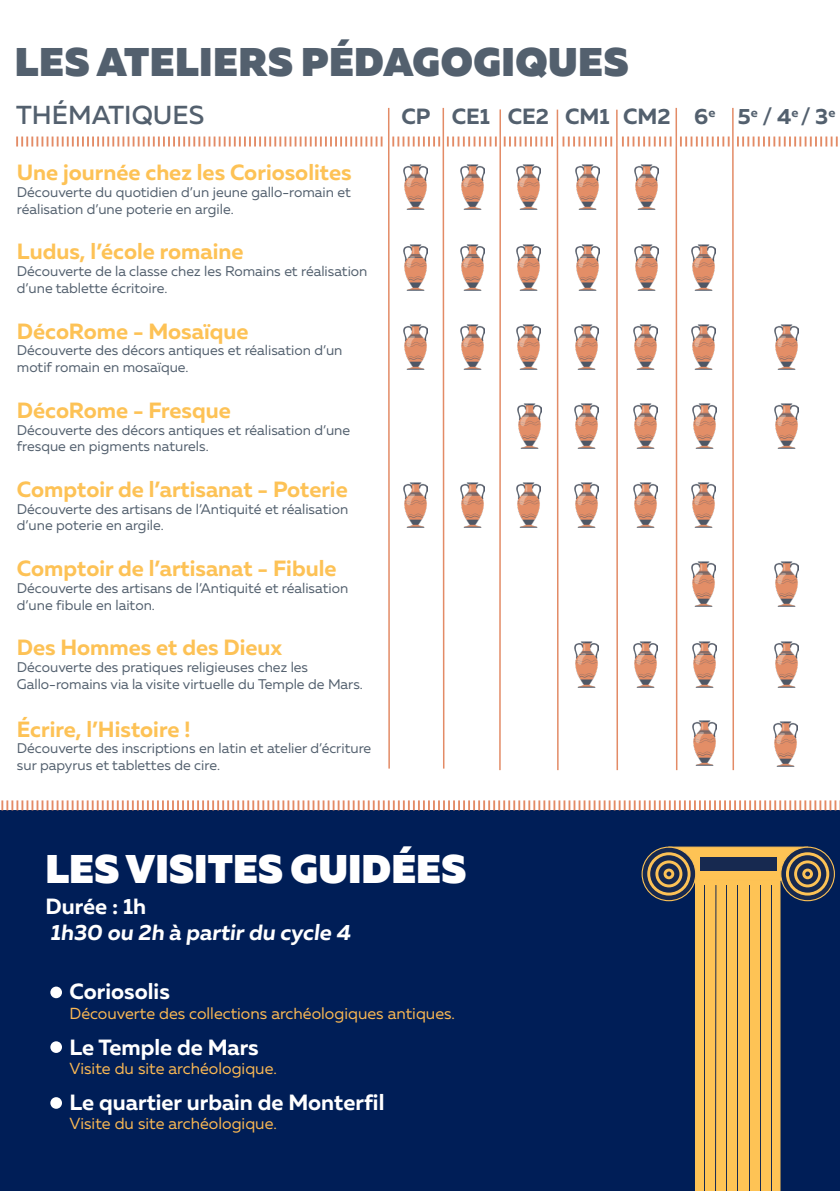
<style>
.page{position:relative;width:840px;height:1191px;background:#fff}
.page>*{position:absolute;margin:0;border:0;box-sizing:border-box;transform-origin:0 0}
.t1{font:900 40px "Muller";letter-spacing:.01em;color:#53606e}
.t2{font:900 40px "Muller";color:#fff}
.t3{font:500 26px "Muller";color:#53606e}
.t4{font:700 22px "Muller";color:#fdc256}
.t5{font:700 22px "Muller";color:#fff}
.t6{font:700 22px "Muller";color:#53606e}
.t7{font:16px "Muller";color:#fcb953}
.t8{font:14px/16.8px "Muller";color:#53606e}
</style>
<div class="page">
<div style="left:0;top:810px;width:839px;height:381px;background:#001e57"></div>
<svg style="left:16px;top:136px;width:366px;height:10px"></svg>
<hr style="left:388px;top:108px;width:1px;height:660px;background:#e38b66">
<hr style="left:499px;top:109px;width:1px;height:661px;background:#e38b66">
<hr style="left:556px;top:110px;width:2px;height:660px;background:#e38b66">
<hr style="left:442px;top:108px;width:2px;height:660px;background:#e38b66">
<hr style="left:615px;top:110px;width:2px;height:660px;background:#e38b66">
<hr style="left:675px;top:108px;width:2px;height:662px;background:#e38b66">
<hr style="left:731px;top:108px;width:2px;height:662px;background:#e38b66">
<img style="left:403px;top:164px;width:24px;height:46px">
<img style="left:460px;top:164px;width:24px;height:46px">
<img style="left:516px;top:164px;width:24px;height:46px">
<img style="left:575px;top:164px;width:24px;height:46px">
<img style="left:634px;top:164px;width:24px;height:46px">
<img style="left:516px;top:324px;width:24px;height:45px">
<img style="left:460px;top:324px;width:24px;height:45px">
<img style="left:403px;top:324px;width:24px;height:45px">
<img style="left:574px;top:324px;width:23px;height:45px">
<img style="left:633px;top:324px;width:24px;height:45px">
<img style="left:691px;top:324px;width:24px;height:45px">
<img style="left:774px;top:324px;width:24px;height:45px">
<img style="left:517px;top:403px;width:24px;height:46px">
<img style="left:574px;top:403px;width:23px;height:46px">
<img style="left:633px;top:403px;width:24px;height:46px">
<img style="left:692px;top:403px;width:24px;height:46px">
<img style="left:774px;top:403px;width:24px;height:46px">
<img style="left:403px;top:482px;width:24px;height:46px">
<img style="left:516px;top:482px;width:24px;height:46px">
<img style="left:460px;top:482px;width:24px;height:46px">
<img style="left:574px;top:482px;width:23px;height:46px">
<img style="left:692px;top:720px;width:24px;height:45px">
<img style="left:633px;top:482px;width:24px;height:46px">
<img style="left:691px;top:561px;width:24px;height:46px">
<img style="left:774px;top:561px;width:24px;height:46px">
<img style="left:692px;top:642px;width:24px;height:45px">
<img style="left:774px;top:642px;width:24px;height:45px">
<img style="left:773px;top:721px;width:24px;height:45px">
<svg style="left:1px;top:800px;width:839px;height:10px"></svg>
<svg style="left:392px;top:136px;width:48px;height:10px"></svg>
<svg style="left:446px;top:136px;width:50px;height:10px"></svg>
<svg style="left:503px;top:136px;width:49px;height:10px"></svg>
<svg style="left:562px;top:136px;width:50px;height:10px"></svg>
<svg style="left:622px;top:136px;width:49px;height:10px"></svg>
<svg style="left:680px;top:136px;width:49px;height:10px"></svg>
<svg style="left:737px;top:136px;width:100px;height:10px"></svg>
<img style="left:691px;top:482px;width:24px;height:46px">
<img style="left:574px;top:642px;width:23px;height:45px">
<img style="left:633px;top:642px;width:24px;height:45px">
<div style="left:50px;top:1097px;width:12px;height:11px;background:#fff;border-radius:50%"></div>
<div style="left:50px;top:1041px;width:12px;height:12px;background:#fff;border-radius:50%"></div>
<div style="left:50px;top:986px;width:12px;height:12px;background:#fff;border-radius:50%"></div>
<img style="left:403px;top:245px;width:24px;height:45px">
<img style="left:460px;top:245px;width:24px;height:45px">
<img style="left:516px;top:245px;width:24px;height:45px">
<img style="left:575px;top:245px;width:24px;height:45px">
<img style="left:634px;top:245px;width:24px;height:45px">
<img style="left:691px;top:245px;width:24px;height:45px">
<div style="left:668px;top:846px;width:139px;height:34px;background:#fec355;border:1px solid #fdc256"></div>
<svg style="left:641px;top:847px;width:54px;height:53px"></svg>
<svg style="left:780px;top:847px;width:53px;height:53px"></svg>
<svg style="left:647px;top:852px;width:181px;height:339px"></svg>
<div style="left:699px;top:857px;width:77px;height:13px;background:#172950"></div>
<p class="t1" style="left:15px;top:37px;width:615px">LES ATELIERS PÉDAGOGIQUES</p>
<p class="t3" style="left:16px;top:98px;width:189px">THÉMATIQUES</p>
<p class="t6" style="left:401px;top:103px;width:31px">CP</p>
<p class="t6" style="left:451px;top:103px;width:40px">CE1</p>
<p class="t4" style="left:17px;top:159px;width:336px">Une journée chez les Coriosolites</p>
<p class="t8" style="left:17px;top:184px;width:335px">Découverte du quotidien d’un jeune gallo-romain et réalisation d’une poterie en argile.</p>
<p class="t6" style="left:507px;top:103px;width:43px">CE2</p>
<p class="t6" style="left:564px;top:103px;width:46px">CM1</p>
<p class="t6" style="left:622px;top:103px;width:49px">CM2</p>
<p class="t6" style="left:693px;top:103px;width:23px">6<sup>e</sup></p>
<p class="t6" style="left:737px;top:103px;width:99px">5<sup>e</sup> / 4<sup>e</sup> / 3<sup>e</sup></p>
<p class="t4" style="left:17px;top:238px;width:228px">Ludus, l’école romaine</p>
<p class="t8" style="left:17px;top:263px;width:352px">Découverte de la classe chez les Romains et réalisation d’une tablette écritoire.</p>
<p class="t4" style="left:17px;top:317px;width:233px">DécoRome - Mosaïque</p>
<p class="t8" style="left:17px;top:342px;width:327px">Découverte des décors antiques et réalisation d’un motif romain en mosaïque.</p>
<p class="t4" style="left:17px;top:396px;width:215px">DécoRome - Fresque</p>
<p class="t8" style="left:17px;top:421px;width:334px">Découverte des décors antiques et réalisation d’une fresque en pigments naturels.</p>
<p class="t4" style="left:17px;top:475px;width:332px">Comptoir de l’artisanat - Poterie</p>
<p class="t8" style="left:17px;top:500px;width:332px">Découverte des artisans de l’Antiquité et réalisation d’une poterie en argile.</p>
<p class="t4" style="left:17px;top:554px;width:321px">Comptoir de l’artisanat - Fibule</p>
<p class="t8" style="left:17px;top:579px;width:332px">Découverte des artisans de l’Antiquité et réalisation d’une fibule en laiton.</p>
<p class="t4" style="left:17px;top:633px;width:266px">Des Hommes et des Dieux</p>
<p class="t8" style="left:17px;top:658px;width:292px">Découverte des pratiques religieuses chez les</p>
<p class="t8" style="left:17px;top:675px;width:347px">Gallo-romains via la visite virtuelle du Temple de Mars.</p>
<p class="t4" style="left:17px;top:715px;width:175px">Écrire, l’Histoire !</p>
<p class="t8" style="left:17px;top:740px;width:355px">Découverte des inscriptions en latin et atelier d’écriture sur papyrus et tablettes de cire.</p>
<p class="t2" style="left:45px;top:843px;width:422px">LES VISITES GUIDÉES</p>
<p class="t5" style="left:45px;top:892px;width:102px">Durée : 1h</p>
<p class="t5" style="left:50px;top:919px;width:305px">1h30 ou 2h à partir du cycle 4</p>
<p class="t5" style="left:69px;top:978px;width:102px">Coriosolis</p>
<p class="t7" style="left:69px;top:1003px;width:387px">Découverte des collections archéologiques antiques.</p>
<p class="t5" style="left:69px;top:1033px;width:191px">Le Temple de Mars</p>
<p class="t7" style="left:69px;top:1058px;width:209px">Visite du site archéologique.</p>
<p class="t5" style="left:69px;top:1088px;width:316px">Le quartier urbain de Monterfil</p>
<p class="t7" style="left:69px;top:1113px;width:209px">Visite du site archéologique.</p>
</div>
